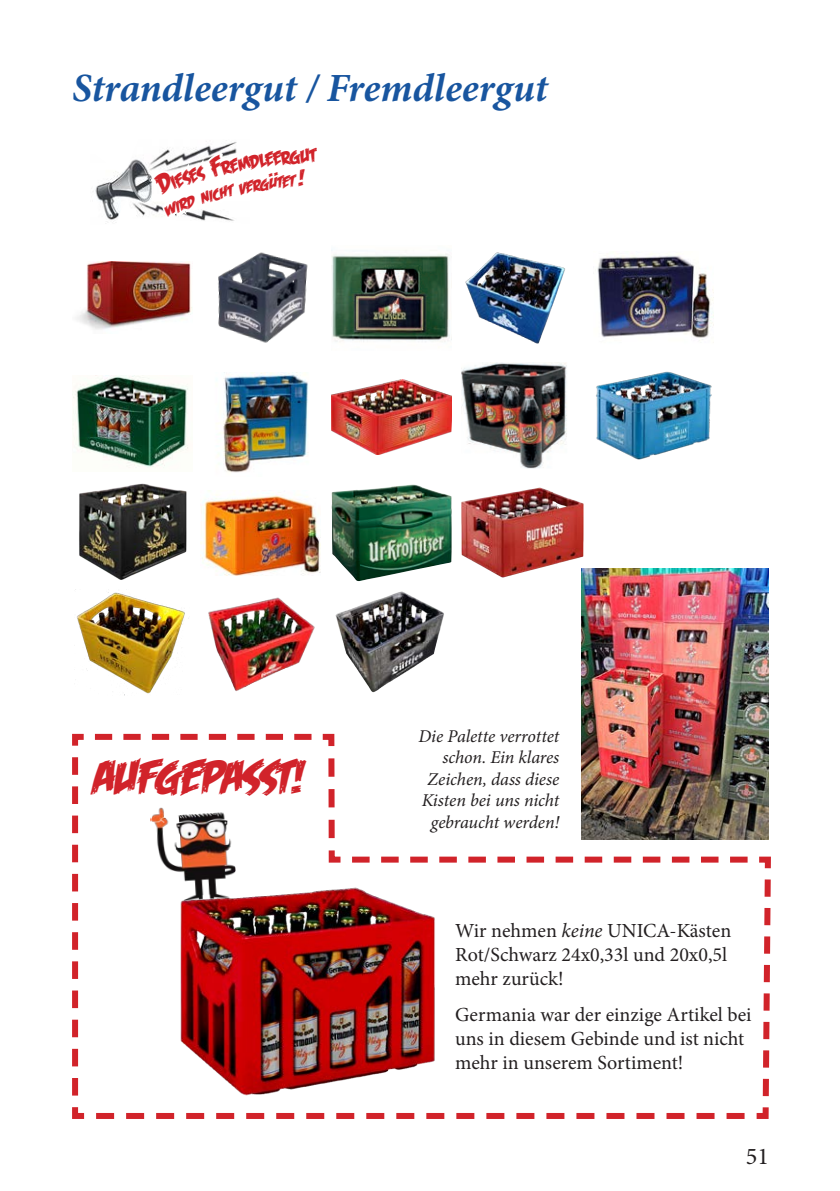
<style>
.page{position:relative;width:840px;height:1191px;background:#fff}
.page>*{position:absolute;margin:0;border:0;box-sizing:border-box;transform-origin:0 0}
.t1{font:48px "Feastof Flesh BB Italic";color:#d1232a}
.GML-ÜBERSCHRIFT{font:italic 700 40px "Minion Pro";color:#18559f}
.t2{font:24px "Minion Pro";color:#231f20}
.t3{font:20px/24px "Minion Pro";color:#231f20}
.Überschrift_1{font:italic 18px/21.6px "Minion Pro";letter-spacing:-.005em;color:#231f20;text-align:right}
.s1{font-style:italic}
</style>
<div class="page">
<img style="left:331px;top:380px;width:120px;height:74px">
<img style="left:218px;top:373px;width:91px;height:100px">
<img style="left:200px;top:494px;width:120px;height:81px">
<img style="left:208px;top:597px;width:107px;height:94px">
<img style="left:461px;top:363px;width:106px;height:105px">
<img style="left:596px;top:371px;width:116px;height:89px">
<img style="left:465px;top:252px;width:100px;height:92px">
<img style="left:331px;top:250px;width:119px;height:92px">
<img style="left:331px;top:484px;width:120px;height:97px">
<img style="left:335px;top:591px;width:109px;height:102px">
<img style="left:597px;top:254px;width:116px;height:84px">
<img style="left:77px;top:261px;width:115px;height:69px">
<img style="left:218px;top:252px;width:90px;height:91px">
<img style="left:79px;top:483px;width:108px;height:97px">
<img style="left:75px;top:589px;width:114px;height:106px">
<img style="left:72px;top:375px;width:116px;height:93px">
<svg style="left:72px;top:731px;width:699px;height:388px"></svg>
<img style="left:149px;top:799px;width:88px;height:104px">
<img style="left:93px;top:141px;width:144px;height:80px">
<img style="left:581px;top:569px;width:187px;height:270px">
<img style="left:461px;top:487px;width:122px;height:91px">
<svg style="left:153px;top:148px;width:84px;height:69px"></svg>
<p class="GML-ÜBERSCHRIFT" style="left:72px;top:60px;width:476px">Strandleergut / Fremdleergut</p>
<p class="t1" style="left:91px;top:752px;width:211px">AUFGEPASST!</p>
<p class="Überschrift_1" style="left:418px;top:725px;width:142px">Die Palette verrottet schon. Ein klares<br>Zeichen, dass diese<br>Kisten bei uns nicht gebraucht werden!</p>
<p class="t3" style="left:455px;top:918px;width:277px">Wir nehmen <span class="s1">keine</span> UNICA-Kästen<br>Rot/Schwarz 24x0,33l und 20x0,5l mehr zurück!</p>
<p class="t3" style="left:455px;top:1002px;width:298px">Germania war der einzige Artikel bei uns in diesem Gebinde und ist nicht mehr in unserem Sortiment!</p>
<p class="t2" style="left:745px;top:1140px;width:25px">51</p>
</div>
